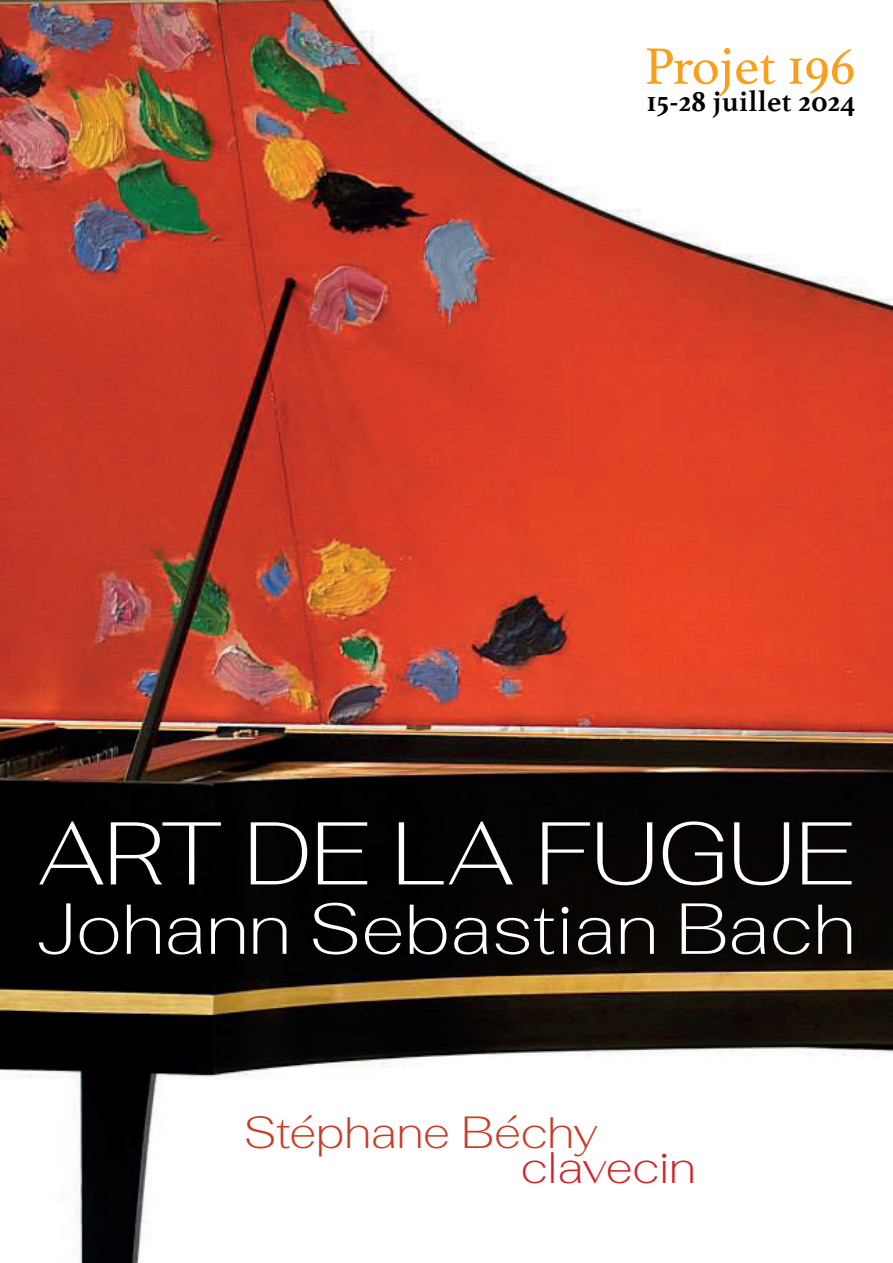
<style>
.page{position:relative;width:893px;height:1263px;background:#fff}
.page>*{position:absolute;margin:0;border:0;box-sizing:border-box;transform-origin:0 0}
.t1{font:200 88.65px "Fahkwang";letter-spacing:-.01em;color:#fff}
.t2{font:200 72px "Fahkwang";color:#fff}
.t3{font:54px "Athelas";letter-spacing:-.005em;color:#f89f1c}
.t4{font:200 45px "Fahkwang";letter-spacing:-.005em;color:#ca3b27}
.t5{font:200 45px "Fahkwang";letter-spacing:-.02em;color:#d1232a}
.t6{font:700 29.7px "Athelas";letter-spacing:.01em;color:#000}
</style>
<div class="page">
<img style="left:0;top:0;width:893px;height:1263px">
<p class="t3" style="left:644px;top:23px;width:213px">Projet 196</p>
<p class="t6" style="left:647px;top:77px;width:210px">15-28 juillet 2024</p>
<p class="t1" style="left:39px;top:781px;width:817px">ART DE LA FUGUE</p>
<p class="t2" style="left:37px;top:870px;width:820px">Johann Sebastian Bach</p>
<p class="t4" style="left:244px;top:1095px;width:355px">Stéphane Béchy</p>
<p class="t5" style="left:521px;top:1130px;width:177px">clavecin</p>
</div>
